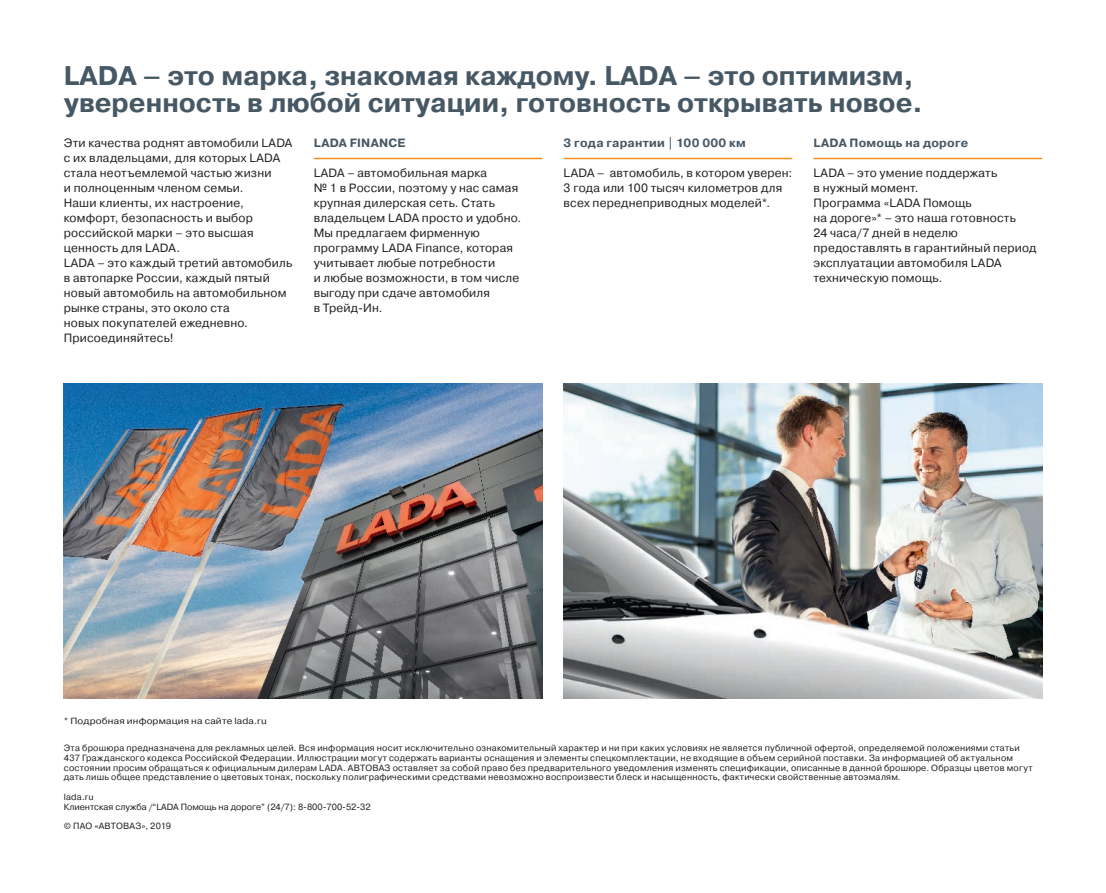
<style>
.page{position:relative;width:1106px;height:893px;background:#fff}
.page>*{position:absolute;margin:0;border:0;box-sizing:border-box;transform-origin:0 0}
.t1{font:700 27px/27px "Pragmatica C";color:#475865}
.t2{font:12px/15px "Pragmatica C";letter-spacing:.015em;color:#231f20}
.t3{font:700 12px "Pragmatica C";letter-spacing:.02em;color:#475865}
.t4{font:9px/9.8px "Pragmatica C";letter-spacing:.025em;color:#231f20}
.t5{font:9px/9.8px "Pragmatica C";color:#231f20}
.t6{font:9px "LADA Pragmatica";letter-spacing:.015em;color:#231f20;scale:1.1 1}
</style>
<div class="page">
<img style="left:64px;top:383px;width:478px;height:315px">
<img style="left:563px;top:383px;width:479px;height:315px">
<hr style="left:314px;top:158px;width:228px;height:1px;background:#f68e1f">
<hr style="left:563px;top:158px;width:229px;height:1px;background:#f68e1f">
<hr style="left:813px;top:158px;width:229px;height:1px;background:#f68e1f">
<h1 class="t1" style="left:64px;top:62px;width:860px">LADA – это марка, знакомая каждому. LADA – это оптимизм, уверенность в любой ситуации, готовность открывать новое.</h1>
<p class="t3" style="left:563px;top:136px;width:184px">3 года гарантии | 100 000 км</p>
<p class="t2" style="left:563px;top:166px;width:230px">LADA – автомобиль, в котором уверен:<br>3 года или 100 тысяч километров для всех переднеприводных моделей*.</p>
<p class="t2" style="left:64px;top:136px;width:230px">Эти качества роднят автомобили LADA с их владельцами, для которых LADA стала неотъемлемой частью жизни<br>и полноценным членом семьи.<br>Наши клиенты, их настроение, комфорт, безопасность и выбор российской марки – это высшая ценность для LADA.<br>LADA – это каждый третий автомобиль в автопарке России, каждый пятый новый автомобиль на автомобильном рынке страны, это около ста<br>новых покупателей ежедневно.<br>Присоединяйтесь!</p>
<p class="t3" style="left:813px;top:136px;width:156px">LADA Помощь на дороге</p>
<p class="t3" style="left:314px;top:136px;width:93px">LADA FINANCE</p>
<p class="t2" style="left:314px;top:166px;width:209px">LADA – автомобильная марка<br>№ 1 в России, поэтому у нас самая крупная дилерская сеть. Стать владельцем LADA просто и удобно.<br>Мы предлагаем фирменную программу LADA Finance, которая учитывает любые потребности<br>и любые возможности, в том числе выгоду при сдаче автомобиля<br>в Трейд-Ин.</p>
<p class="t2" style="left:813px;top:166px;width:224px">LADA – это умение поддержать<br>в нужный момент.<br>Программа «LADA Помощь<br>на дороге»* – это наша готовность<br>24 часа/7 дней в неделю предоставлять в гарантийный период эксплуатации автомобиля LADA техническую помощь.</p>
<p class="t6" style="left:64px;top:716px;width:186px">* Подробная информация на сайте lada.ru</p>
<p class="t4" style="left:64px;top:743px;width:970px">Эта брошюра предназначена для рекламных целей. Вся информация носит исключительно ознакомительный характер и ни при каких условиях не является публичной офертой, определяемой положениями статьи 437 Гражданского кодекса Российской Федерации. Иллюстрации могут содержать варианты оснащения и элементы спецкомплектации, не входящие в объем серийной поставки. За информацией об актуальном состоянии просим обращаться к официальным дилерам LADA. АВТОВАЗ оставляет за собой право без предварительного уведомления изменять спецификации, описанные в данной брошюре. Образцы цветов могут дать лишь общее представление о цветовых тонах, поскольку полиграфическими средствами невозможно воспроизвести блеск и насыщенность, фактически свойственные автоэмалям.</p>
<p class="t5" style="left:64px;top:792px;width:308px">lada.ru<br>Клиентская служба /“LADA Помощь на дороге” (24/7): 8-800-700-52-32</p>
<p class="t4" style="left:64px;top:821px;width:109px">© ПАО «АВТОВАЗ», 2019</p>
</div>
